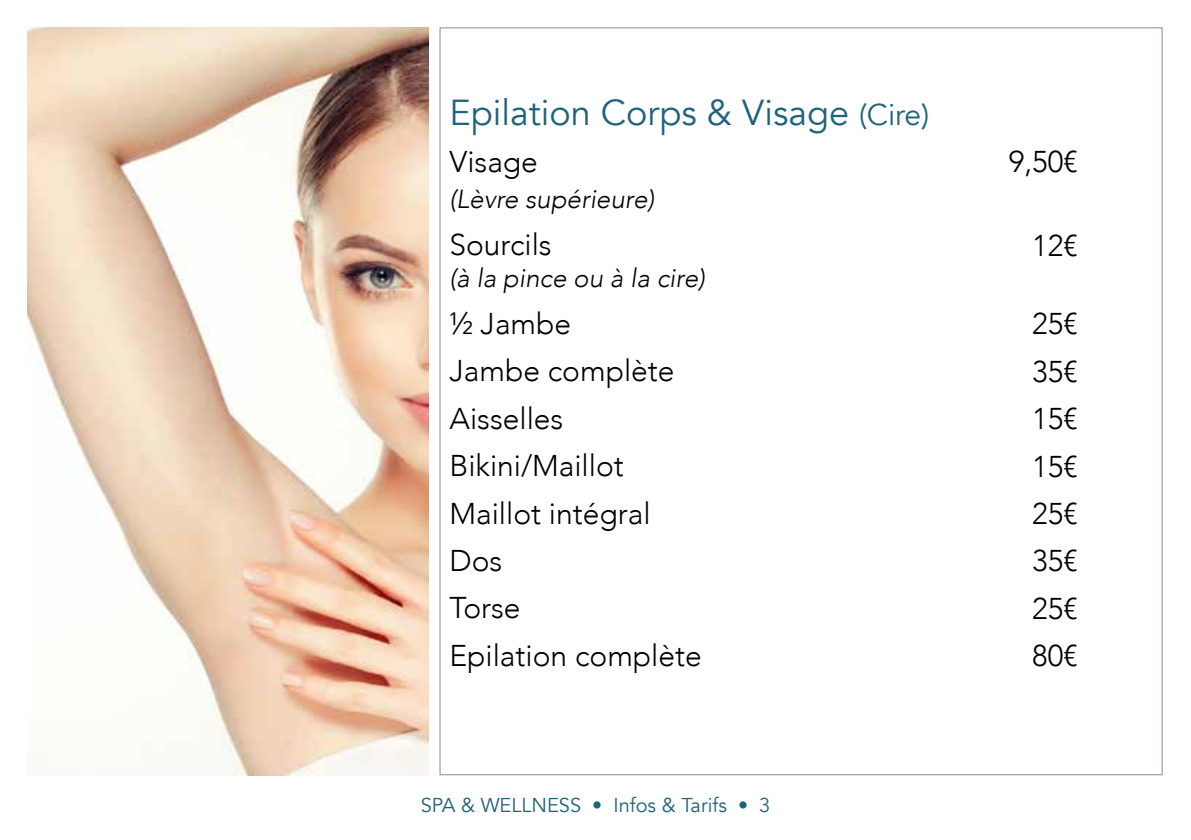
<style>
.page{position:relative;width:1191px;height:840px;background:#fff}
.page>*{position:absolute;margin:0;border:0;box-sizing:border-box;transform-origin:0 0}
.t1{font:36px "Avenir";color:#1e627b}
.t2{font:300 30px/47.4px "Avenir";color:#000;text-align:justify}
.t3{font:italic 300 26px "Avenir";color:#000}
.t4{font:20px "Avenir";color:#1e627b}
.s1{font-size:30px}
</style>
<div class="page">
<img style="left:28px;top:28px;width:400px;height:746px">
<p class="t1" style="left:449px;top:91px;width:481px">Epilation Corps &amp; Visage <span class="s1">(Cire)</span></p>
<p class="t2" style="left:449px;top:138px;width:90px">Visage</p>
<p class="t3" style="left:449px;top:183px;width:206px">(Lèvre supérieure)</p>
<p class="t2" style="left:449px;top:221px;width:104px">Sourcils</p>
<p class="t3" style="left:449px;top:262px;width:257px">(à la pince ou à la cire)</p>
<p class="t2" style="left:449px;top:300px;width:254px;text-align:left">½ Jambe<br>Jambe complète<br>Aisselles<br>Bikini/Maillot<br>Maillot intégral<br>Dos<br>Torse<br>Epilation complète</p>
<p class="t4" style="left:421px;top:792px;width:351px">SPA &amp; WELLNESS • Infos &amp; Tarifs • 3</p>
<p class="t2" style="left:1008px;top:138px;width:70px">9,50€</p>
<p class="t2" style="left:1032px;top:222px;width:47px">12€</p>
<p class="t2" style="left:1032px;top:300px;width:47px">25€ 35€ 15€</p>
<p class="t2" style="left:1032px;top:442px;width:47px">15€</p>
<p class="t2" style="left:1032px;top:489px;width:47px">25€</p>
<p class="t2" style="left:1032px;top:537px;width:47px">35€ 25€ 80€</p>
</div>
